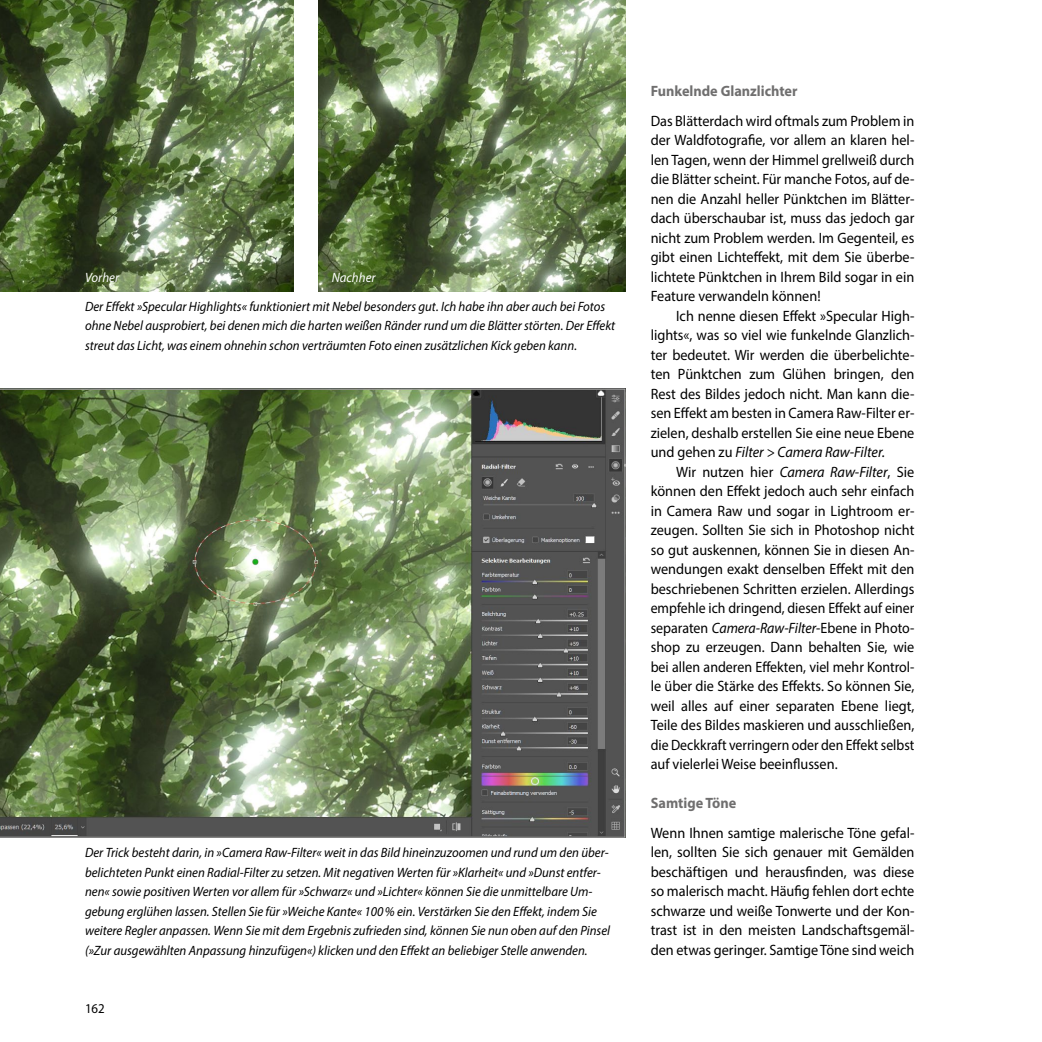
<style>
.page{position:relative;width:1042px;height:1042px;background:#fff}
.page>*{position:absolute;margin:0;border:0;box-sizing:border-box;transform-origin:0 0}
.Haupttext_Folge{font:15px/19.5px "Myriad Pro";color:#000;text-align:justify;scale:.95 1}
.Haupttext_Anf{font:15px/19.5px "Myriad Pro";color:#000;text-align:justify;scale:.95 1}
.Heading_3{font:700 15px "Myriad Pro";color:#706f6f;scale:.95 1}
.BU_linksbündig_Grund{font:italic 13.5px/19.5px "Myriad Pro";color:#000;scale:.95 1}
.BU_linksbündig_Grund-2{font:italic 13.5px "Myriad Pro";color:#fff;scale:.95 1}
.t1{font:13.5px "Myriad Pro";color:#000;scale:.95 1}
.s1{font-style:italic}
</style>
<div class="page">
<img style="left:0;top:389px;width:625px;height:448px">
<img style="left:0;top:0;width:293px;height:291px">
<img style="left:319px;top:0;width:306px;height:291px">
<p class="BU_linksbündig_Grund-2" style="left:85px;top:269px;width:37px">Vorher</p>
<p class="BU_linksbündig_Grund-2" style="left:332px;top:269px;width:48px">Nachher</p>
<p class="BU_linksbündig_Grund" style="left:85px;top:296px;width:560px">Der Effekt »Specular Highlights« funktioniert mit Nebel besonders gut. Ich habe ihn aber auch bei Fotos ohne Nebel ausprobiert, bei denen mich die harten weißen Ränder rund um die Blätter störten. Der Effekt streut das Licht, was einem ohnehin schon verträumten Foto einen zusätzlichen Kick geben kann.</p>
<p class="BU_linksbündig_Grund" style="left:85px;top:842px;width:554px">Der Trick besteht darin, in »Camera Raw-Filter« weit in das Bild hineinzuzoomen und rund um den über&shy;belichteten Punkt einen Radial-Filter zu setzen. Mit negativen Werten für »Klarheit« und »Dunst entfer&shy;nen« sowie positiven Werten vor allem für »Schwarz« und »Lichter« können Sie die unmittelbare Um&shy;gebung erglühen lassen. Stellen Sie für »Weiche Kante« 100% ein. Verstärken Sie den Effekt, indem Sie weitere Regler anpassen. Wenn Sie mit dem Ergebnis zufrieden sind, können Sie nun oben auf den Pinsel (»Zur ausgewählten Anpassung hinzufügen«) klicken und den Effekt an beliebiger Stelle anwenden.</p>
<p class="t1" style="left:85px;top:1000px;width:22px">162</p>
<p class="Heading_3" style="left:651px;top:81px;width:156px">Funkelnde Glanzlichter</p>
<p class="Haupttext_Anf" style="left:651px;top:111px;width:279px">Das Blätterdach wird oftmals zum Problem in der Waldfotografie, vor allem an klaren hel&shy;len Tagen, wenn der Himmel grellweiß durch die Blätter scheint. Für manche Fotos, auf de&shy;nen die Anzahl heller Pünktchen im Blätter&shy;dach überschaubar ist, muss das jedoch gar nicht zum Problem werden. Im Gegenteil, es gibt einen Lichteffekt, mit dem Sie überbe&shy;lichtete Pünktchen in Ihrem Bild sogar in ein Feature verwandeln können!</p>
<p class="Haupttext_Folge" style="left:651px;top:306px;width:279px;text-indent:26px">Ich nenne diesen Effekt »Specular High&shy;lights«, was so viel wie funkelnde Glanzlich&shy;ter bedeutet. Wir werden die überbelichte&shy;ten Pünktchen zum Glühen bringen, den Rest des Bildes jedoch nicht. Man kann die&shy;sen Effekt am besten in Camera Raw-Filter er&shy;zielen, deshalb erstellen Sie eine neue Ebene und gehen zu <span class="s1">Filter &gt; Camera Raw-Filter.</span></p>
<p class="Haupttext_Folge" style="left:651px;top:462px;width:279px;text-indent:26px">Wir nutzen hier <span class="s1">Camera Raw-Filter</span>, Sie können den Effekt jedoch auch sehr einfach in Camera Raw und sogar in Lightroom er&shy;zeugen. Sollten Sie sich in Photoshop nicht so gut auskennen, können Sie in diesen An&shy;wendungen exakt denselben Effekt mit den beschriebenen Schritten erzielen. Allerdings empfehle ich dringend, diesen Effekt auf einer separaten <span class="s1">Camera-Raw-Filter</span>-Ebene in Photo&shy;shop zu erzeugen. Dann behalten Sie, wie bei allen anderen Effekten, viel mehr Kontrol&shy;le über die Stärke des Effekts. So können Sie, weil alles auf einer separaten Ebene liegt, Teile des Bildes maskieren und ausschließen, die Deckkraft verringern oder den Effekt selbst auf vielerlei Weise beeinflussen.</p>
<p class="Heading_3" style="left:651px;top:793px;width:92px">Samtige Töne</p>
<p class="Haupttext_Anf" style="left:651px;top:822px;width:279px">Wenn Ihnen samtige malerische Töne gefal&shy;len, sollten Sie sich genauer mit Gemälden beschäftigen und herausfinden, was diese so malerisch macht. Häufig fehlen dort echte schwarze und weiße Tonwerte und der Kon&shy;trast ist in den meisten Landschaftsgemäl&shy;den etwas geringer. Samtige Töne sind weich</p>
</div>
